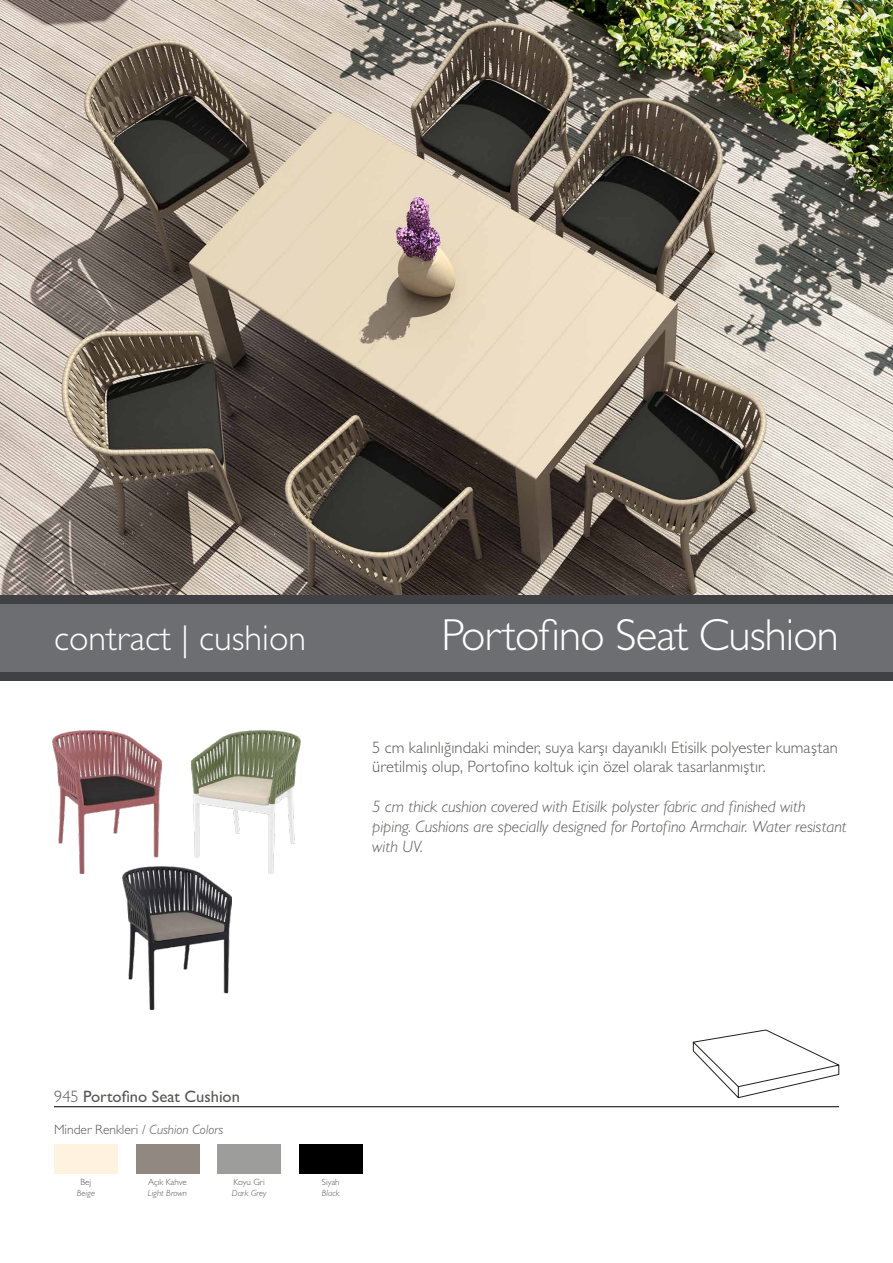
<style>
.page{position:relative;width:893px;height:1263px;background:#fff}
.page>*{position:absolute;margin:0;border:0;box-sizing:border-box;transform-origin:0 0}
.t1{font:300 45px "Gill Sans";letter-spacing:-.02em;color:#fff}
.t2{font:300 36px "Gill Sans";color:#fff}
.t3{font:italic 300 16.5px/19.8px "Gill Sans";color:#575756}
.t4{font:300 16.5px/19.8px "Gill Sans";letter-spacing:.005em;color:#575756}
.t5{font:16.5px "Gill Sans";color:#575756}
.t6{font:300 13.5px "Gill Sans";color:#575756}
.t7{font:italic 300 9px "Gill Sans";color:#575756}
.t8{font:300 9px "Gill Sans";color:#575756}
.s1{font-weight:300}
.s2{font-style:italic}
</style>
<div class="page">
<div style="left:54px;top:1144px;width:64px;height:30px;background:#fff2de"></div>
<div style="left:136px;top:1144px;width:63px;height:30px;background:#918881"></div>
<div style="left:217px;top:1144px;width:64px;height:30px;background:#9d9d9c"></div>
<div style="left:299px;top:1144px;width:64px;height:30px;background:#000"></div>
<img style="left:0;top:0;width:893px;height:595px">
<img style="left:123px;top:867px;width:109px;height:142px">
<img style="left:53px;top:731px;width:109px;height:142px">
<img style="left:192px;top:731px;width:108px;height:142px">
<div style="left:0;top:604px;width:893px;height:68px;background:#6c6e72"></div>
<div style="left:0;top:672px;width:893px;height:8px;background:#3f4144"></div>
<div style="left:0;top:595px;width:893px;height:9px;background:#3f4144"></div>
<hr style="left:54px;top:1106px;width:785px;height:1px;background:#000">
<svg style="left:693px;top:1029px;width:147px;height:69px"></svg>
<h2 class="t2" style="left:54px;top:617px;width:254px">contract | cushion</h2>
<h1 class="t1" style="left:441px;top:608px;width:399px">Portofino Seat Cushion</h1>
<p class="t4" style="left:372px;top:737px;width:467px">5 cm kalınlığındaki minder, suya karşı dayanıklı Etisilk polyester kumaştan üretilmiş olup, Portofino koltuk için özel olarak tasarlanmıştır.</p>
<p class="t3" style="left:372px;top:796px;width:476px">5 cm thick cushion covered with Etisilk polyster fabric and finished with piping. Cushions are specially designed for Portofino Armchair. Water resistant with UV.</p>
<p class="t5" style="left:54px;top:1087px;width:187px"><span class="s1">945</span> Portofino Seat Cushion</p>
<p class="t6" style="left:54px;top:1122px;width:171px">Minder Renkleri / <span class="s2">Cushion Colors</span></p>
<p class="t8" style="left:80px;top:1177px;width:12px">Bej</p>
<p class="t7" style="left:77px;top:1188px;width:20px">Beige</p>
<p class="t8" style="left:148px;top:1177px;width:40px">Açık Kahve</p>
<p class="t7" style="left:148px;top:1188px;width:41px">Light Brown</p>
<p class="t8" style="left:233px;top:1177px;width:33px">Koyu Gri</p>
<p class="t7" style="left:232px;top:1188px;width:36px">Dark Grey</p>
<p class="t8" style="left:322px;top:1177px;width:19px">Siyah</p>
<p class="t7" style="left:322px;top:1188px;width:19px">Black</p>
</div>
